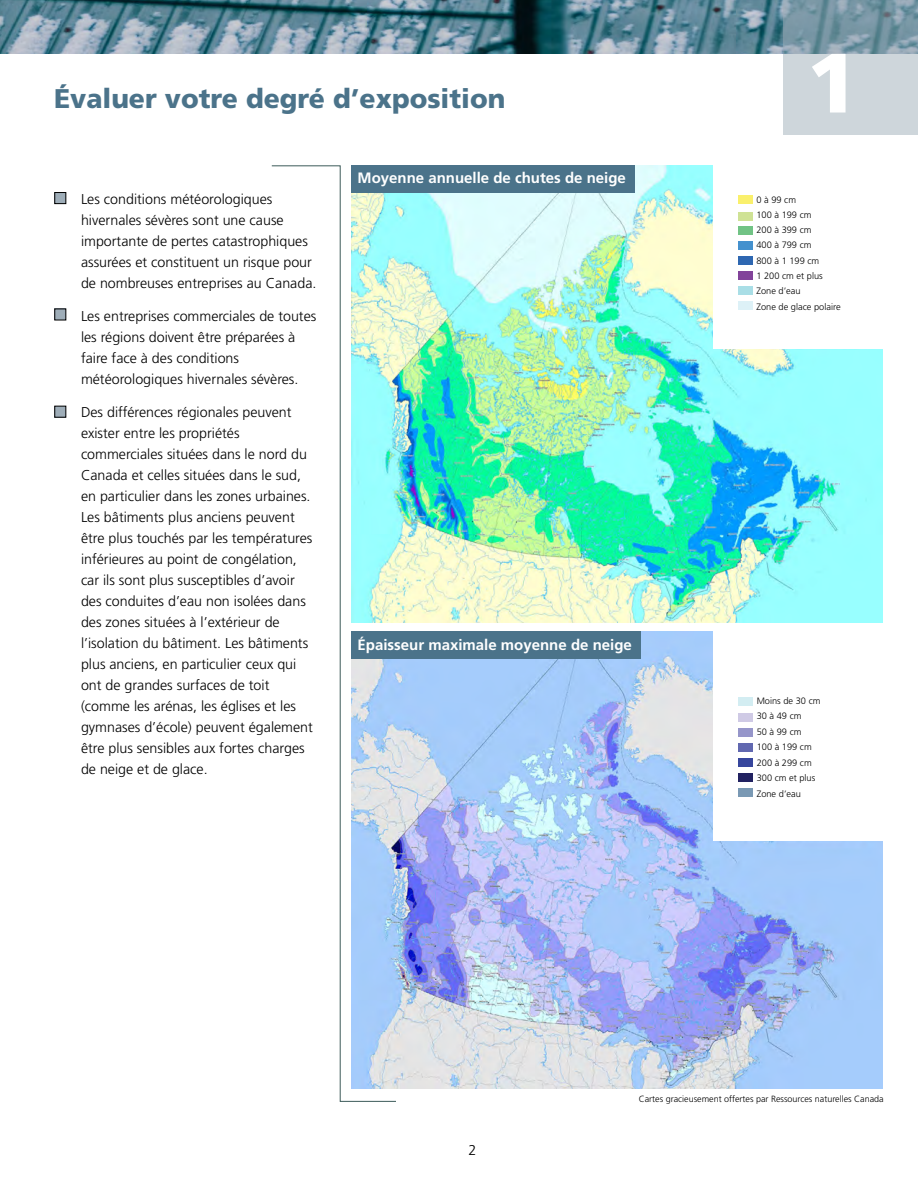
<style>
.page{position:relative;width:918px;height:1188px;background:#fff}
.page>*{position:absolute;margin:0;border:0;box-sizing:border-box;transform-origin:0 0}
.t1{font:900 84px "Frutiger";color:#fff}
.t2{font:900 27px "Frutiger LT Std";color:#4b738a}
.t3{font:700 15px "Frutiger LT Std";color:#fff}
.t4{font:300 14.25px/21px "Frutiger LT Std";color:#000}
.t5{font:300 9.3px/15.3px "Frutiger LT Std";color:#000}
.t6{font:300 9px "Frutiger LT Std";color:#000}
</style>
<div class="page">
<img style="left:0;top:0;width:784px;height:54px">
<svg style="left:271px;top:165px;width:125px;height:937px"></svg>
<svg style="left:784px;top:0;width:134px;height:134px;background:#abbcc5"></svg>
<img style="left:351px;top:166px;width:531px;height:457px">
<img style="left:351px;top:632px;width:531px;height:457px">
<div style="left:714px;top:163px;width:183px;height:186px;background:#fff"></div>
<div style="left:351px;top:165px;width:283px;height:28px;background:#4b738a"></div>
<div style="left:351px;top:632px;width:290px;height:27px;background:#4b738a"></div>
<div style="left:714px;top:626px;width:183px;height:215px;background:#fff"></div>
<div style="left:55px;top:193px;width:11px;height:11px;background:#9eadb8"></div>
<div style="left:55px;top:192px;width:11px;height:12px;border:1px solid #000"></div>
<div style="left:55px;top:309px;width:11px;height:11px;background:#9eadb8"></div>
<div style="left:55px;top:406px;width:11px;height:11px;background:#9eadb8"></div>
<div style="left:738px;top:196px;width:15px;height:8px;background:#faf06c"></div>
<div style="left:738px;top:212px;width:15px;height:8px;background:#cfe295"></div>
<div style="left:738px;top:227px;width:15px;height:8px;background:#71c385"></div>
<div style="left:738px;top:242px;width:15px;height:8px;background:#4491ce"></div>
<div style="left:738px;top:257px;width:15px;height:8px;background:#2e67b1"></div>
<div style="left:738px;top:272px;width:15px;height:8px;background:#82439a"></div>
<div style="left:738px;top:287px;width:15px;height:8px;background:#a9dee6"></div>
<div style="left:738px;top:302px;width:15px;height:8px;background:#ddf1f7"></div>
<div style="left:738px;top:697px;width:15px;height:9px;background:#d3edf2"></div>
<div style="left:738px;top:713px;width:15px;height:9px;background:#cfcae5"></div>
<div style="left:738px;top:728px;width:15px;height:8px;background:#9696ca"></div>
<div style="left:738px;top:743px;width:15px;height:8px;background:#6168b0"></div>
<div style="left:738px;top:758px;width:15px;height:8px;background:#37469d"></div>
<div style="left:738px;top:773px;width:15px;height:8px;background:#222261"></div>
<div style="left:738px;top:788px;width:15px;height:8px;background:#7a99b4"></div>
<h2 class="t2" style="left:54px;top:83px;width:453px">Évaluer votre degré d’exposition</h2>
<p class="t4" style="left:81px;top:189px;width:237px">Les conditions météorologiques hivernales sévères sont une cause importante de pertes catastrophiques assurées et constituent un risque pour de nombreuses entreprises au Canada.</p>
<p class="t4" style="left:81px;top:306px;width:237px">Les entreprises commerciales de toutes les régions doivent être préparées à faire face à des conditions météorologiques hivernales sévères.</p>
<p class="t4" style="left:81px;top:402px;width:233px">Des différences régionales peuvent exister entre les propriétés commerciales situées dans le nord du Canada et celles situées dans le sud, en particulier dans les zones urbaines.<br>Les bâtiments plus anciens peuvent être plus touchés par les températures inférieures au point de congélation, car ils sont plus susceptibles d’avoir des conduites d’eau non isolées dans des zones situées à l’extérieur de l’isolation du bâtiment. Les bâtiments plus anciens, en particulier ceux qui ont de grandes surfaces de toit (comme les arénas, les églises et les gymnases d’école) peuvent également être plus sensibles aux fortes charges de neige et de glace.</p>
<p class="t3" style="left:358px;top:169px;width:270px">Moyenne annuelle de chutes de neige</p>
<p class="t3" style="left:358px;top:636px;width:276px">Épaisseur maximale moyenne de neige</p>
<h1 class="t1" style="left:806px;top:32px;width:53px">1</h1>
<p class="t5" style="left:756px;top:192px;width:86px">0 à 99 cm<br>100 à 199 cm<br>200 à 399 cm<br>400 à 799 cm<br>800 à 1 199 cm<br>1 200 cm et plus<br>Zone d’eau<br>Zone de glace polaire</p>
<p class="t5" style="left:757px;top:693px;width:65px">Moins de 30 cm<br>30 à 49 cm<br>50 à 99 cm<br>100 à 199 cm<br>200 à 299 cm<br>300 cm et plus<br>Zone d’eau</p>
<p class="t4" style="left:469px;top:1140px;width:9px">2</p>
<p class="t6" style="left:639px;top:1094px;width:247px">Cartes gracieusement offertes par Ressources naturelles Canada</p>
</div>
